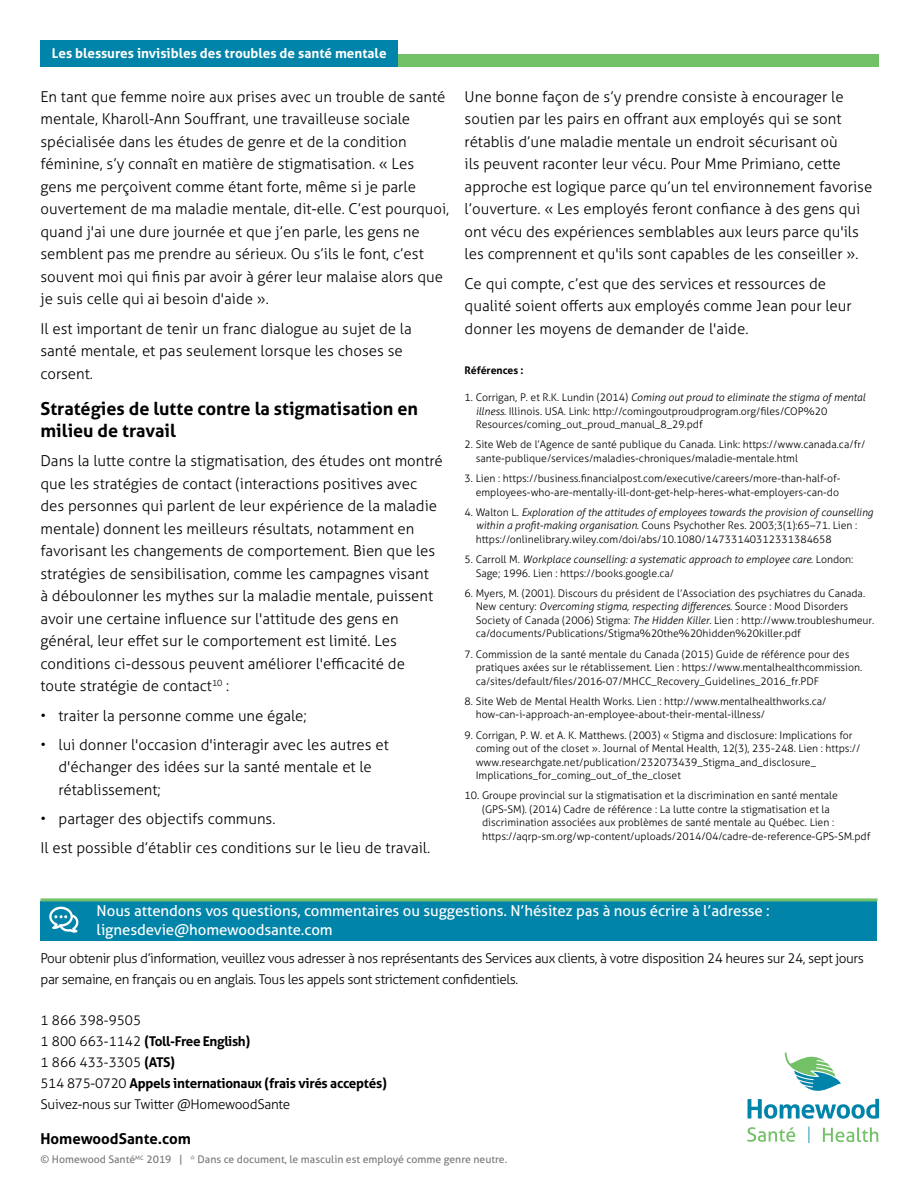
<style>
.page{position:relative;width:918px;height:1188px;background:#fff}
.page>*{position:absolute;margin:0;border:0;box-sizing:border-box;transform-origin:0 0}
.t1{font:700 18px/22.5px "Aller";color:#000}
.t2{font:300 15px/22.5px "Aller";color:#000}
.t3{font:15px/19.5px "Aller";letter-spacing:-.005em;color:#fff}
.t4{font:700 15px "Aller";color:#000}
.t5{font:300 13.5px/21px "Aller";letter-spacing:-.03em;color:#000}
.t6{font:700 13.5px "Aller";color:#fff}
.t7{font:300 10.5px/13.5px "Aller";color:#000}
.t8{font:10.5px "Aller";color:#797a7d}
.t9{font:700 10.5px "Aller";color:#000}
.s1{font-style:italic}
.s2{font-weight:700}
</style>
<div class="page">
<svg style="left:748px;top:1052px;width:131px;height:67px"></svg>
<svg style="left:823px;top:1127px;width:55px;height:15px"></svg>
<svg style="left:747px;top:1127px;width:48px;height:15px"></svg>
<svg style="left:808px;top:1127px;width:1px;height:16px"></svg>
<div style="left:52px;top:54px;width:827px;height:13px;background:#73c167"></div>
<div style="left:40px;top:40px;width:357px;height:27px;background:#0084a9"></div>
<div style="left:40px;top:901px;width:838px;height:40px;background:#0084a9"></div>
<hr style="left:40px;top:898px;width:838px;height:3px;background:#73c167">
<svg style="left:49px;top:907px;width:30px;height:26px"></svg>
<p class="t6" style="left:52px;top:45px;width:336px">Les blessures invisibles des troubles de santé mentale</p>
<p class="t2" style="left:40px;top:85px;width:410px">En tant que femme noire aux prises avec un trouble de santé mentale, Kharoll-Ann Souffrant, une travailleuse sociale spécialisée dans les études de genre et de la condition féminine, s’y connaît en matière de stigmatisation. « Les gens me perçoivent comme étant forte, même si je parle ouvertement de ma maladie mentale, dit-elle. C’est pourquoi, quand j'ai une dure journée et que j’en parle, les gens ne semblent pas me prendre au sérieux. Ou s’ils le font, c’est souvent moi qui finis par avoir à gérer leur malaise alors que je suis celle qui ai besoin d'aide ».</p>
<h2 class="t2" style="left:40px;top:317px;width:373px">Il est important de tenir un franc dialogue au sujet de la santé mentale, et pas seulement lorsque les choses se corsent.</h2>
<h1 class="t1" style="left:40px;top:397px;width:379px">Stratégies de lutte contre la stigmatisation en milieu de travail</h1>
<p class="t2" style="left:40px;top:450px;width:404px">Dans la lutte contre la stigmatisation, des études ont montré que les stratégies de contact (interactions positives avec des personnes qui parlent de leur expérience de la maladie mentale) donnent les meilleurs résultats, notamment en favorisant les changements de comportement. Bien que les stratégies de sensibilisation, comme les campagnes visant<br>à déboulonner les mythes sur la maladie mentale, puissent avoir une certaine influence sur l'attitude des gens en général, leur effet sur le comportement est limité. Les conditions ci-dessous peuvent améliorer l'efficacité de toute stratégie de contact<sup>10</sup> :</p>
<h2 class="t2" style="left:41px;top:704px;width:268px">• traiter la personne comme une égale;</h2>
<h2 class="t2" style="left:59px;top:733px;width:332px;text-indent:-18px">• lui donner l'occasion d'interagir avec les autres et d'échanger des idées sur la santé mentale et le rétablissement;</h2>
<h2 class="t2" style="left:41px;top:804px;width:391px;line-height:29.2px">• partager des objectifs communs.<br>Il est possible d’établir ces conditions sur le lieu de travail.</h2>
<p class="t2" style="left:465px;top:85px;width:409px">Une bonne façon de s’y prendre consiste à encourager le soutien par les pairs en offrant aux employés qui se sont rétablis d’une maladie mentale un endroit sécurisant où<br>ils peuvent raconter leur vécu. Pour Mme Primiano, cette approche est logique parce qu’un tel environnement favorise l’ouverture. « Les employés feront confiance à des gens qui ont vécu des expériences semblables aux leurs parce qu'ils les comprennent et qu'ils sont capables de les conseiller ».</p>
<h2 class="t2" style="left:465px;top:272px;width:389px">Ce qui compte, c’est que des services et ressources de qualité soient offerts aux employés comme Jean pour leur donner les moyens de demander de l'aide.</h2>
<p class="t9" style="left:465px;top:364px;width:60px">Références :</p>
<p class="t7" style="left:476px;top:391px;width:391px;text-indent:-11px">1. Corrigan, P. et R.K. Lundin (2014) <span class="s1">Coming out proud to eliminate the stigma of mental illness.</span> Illinois. USA. Link: http://comingoutproudprogram.org/files/COP%20<br>Resources/coming_out_proud_manual_8_29.pdf</p>
<p class="t7" style="left:476px;top:438px;width:391px;text-indent:-11px">2. Site Web de l’Agence de santé publique du Canada. Link: https://www.canada.ca/fr/ sante-publique/services/maladies-chroniques/maladie-mentale.html</p>
<p class="t7" style="left:465px;top:472px;width:377px;text-align:right">3. Lien : https://business.financialpost.com/executive/careers/more-than-half-of&shy;employees-who-are-mentally-ill-dont-get-help-heres-what-employers-can-do</p>
<p class="t7" style="left:476px;top:505px;width:399px;text-indent:-11px">4. Walton L. <span class="s1">Exploration of the attitudes of employees towards the provision of counselling within a profit-making organisation.</span> Couns Psychother Res. 2003;3(1):65–71. Lien : https://onlinelibrary.wiley.com/doi/abs/10.1080/14733140312331384658</p>
<p class="t7" style="left:476px;top:553px;width:379px;text-indent:-11px">5. Carroll M. <span class="s1">Workplace counselling: a systematic approach to employee care.</span> London:<br>Sage; 1996. Lien : https://books.google.ca/</p>
<p class="t7" style="left:476px;top:586px;width:400px;text-indent:-11px">6. Myers, M. (2001). Discours du président de l’Association des psychiatres du Canada.<br>New century: <span class="s1">Overcoming stigma, respecting differences.</span> Source : Mood Disorders Society of Canada (2006) Stigma: <span class="s1">The Hidden Killer.</span> Lien : http://www.troubleshumeur. ca/documents/Publications/Stigma%20the%20hidden%20killer.pdf</p>
<p class="t7" style="left:476px;top:647px;width:388px;text-indent:-11px">7. Commission de la santé mentale du Canada (2015) Guide de référence pour des pratiques axées sur le rétablissement. Lien : https://www.mentalhealthcommission. ca/sites/default/files/2016-07/MHCC_Recovery_Guidelines_2016_fr.PDF</p>
<p class="t7" style="left:476px;top:694px;width:352px;text-indent:-11px">8. Site Web de Mental Health Works. Lien : http://www.mentalhealthworks.ca/ how-can-i-approach-an-employee-about-their-mental-illness/</p>
<p class="t7" style="left:476px;top:728px;width:386px;text-indent:-11px">9. Corrigan, P. W. et A. K. Matthews. (2003) « Stigma and disclosure: Implications for coming out of the closet ». Journal of Mental Health, 12(3), 235-248. Lien : https:// www.researchgate.net/publication/232073439_Stigma_and_disclosure_ Implications_for_coming_out_of_the_closet</p>
<p class="t7" style="left:482px;top:789px;width:390px;text-indent:-17px">10. Groupe provincial sur la stigmatisation et la discrimination en santé mentale (GPS-SM). (2014) Cadre de référence : La lutte contre la stigmatisation et la discrimination associées aux problèmes de santé mentale au Québec. Lien : https://aqrp-sm.org/wp-content/uploads/2014/04/cadre-de-reference-GPS-SM.pdf</p>
<h2 class="t3" style="left:97px;top:901px;width:675px">Nous attendons vos questions, commentaires ou suggestions. N’hésitez pas à nous écrire à l’adresse : lignesdevie@homewoodsante.com</h2>
<p class="t5" style="left:40px;top:948px;width:825px">Pour obtenir plus d’information, veuillez vous adresser à nos représentants des Services aux clients, à votre disposition 24 heures sur 24, sept jours par semaine, en français ou en anglais. Tous les appels sont strictement confidentiels.</p>
<p class="t5" style="left:40px;top:1010px;width:348px">1 866 398-9505<br>1 800 663-1142 <span class="s2">(Toll-Free English)<br></span>1 866 433-3305 <span class="s2">(ATS)<br></span>514 875-0720 <span class="s2">Appels internationaux (frais virés acceptés)<br></span>Suivez-nous sur Twitter @HomewoodSante</p>
<h2 class="t4" style="left:40px;top:1129px;width:152px">HomewoodSante.com</h2>
<p class="t8" style="left:40px;top:1153px;width:468px">© Homewood Santé<sup>MC</sup> 2019 | * Dans ce document, le masculin est employé comme genre neutre.</p>
</div>
